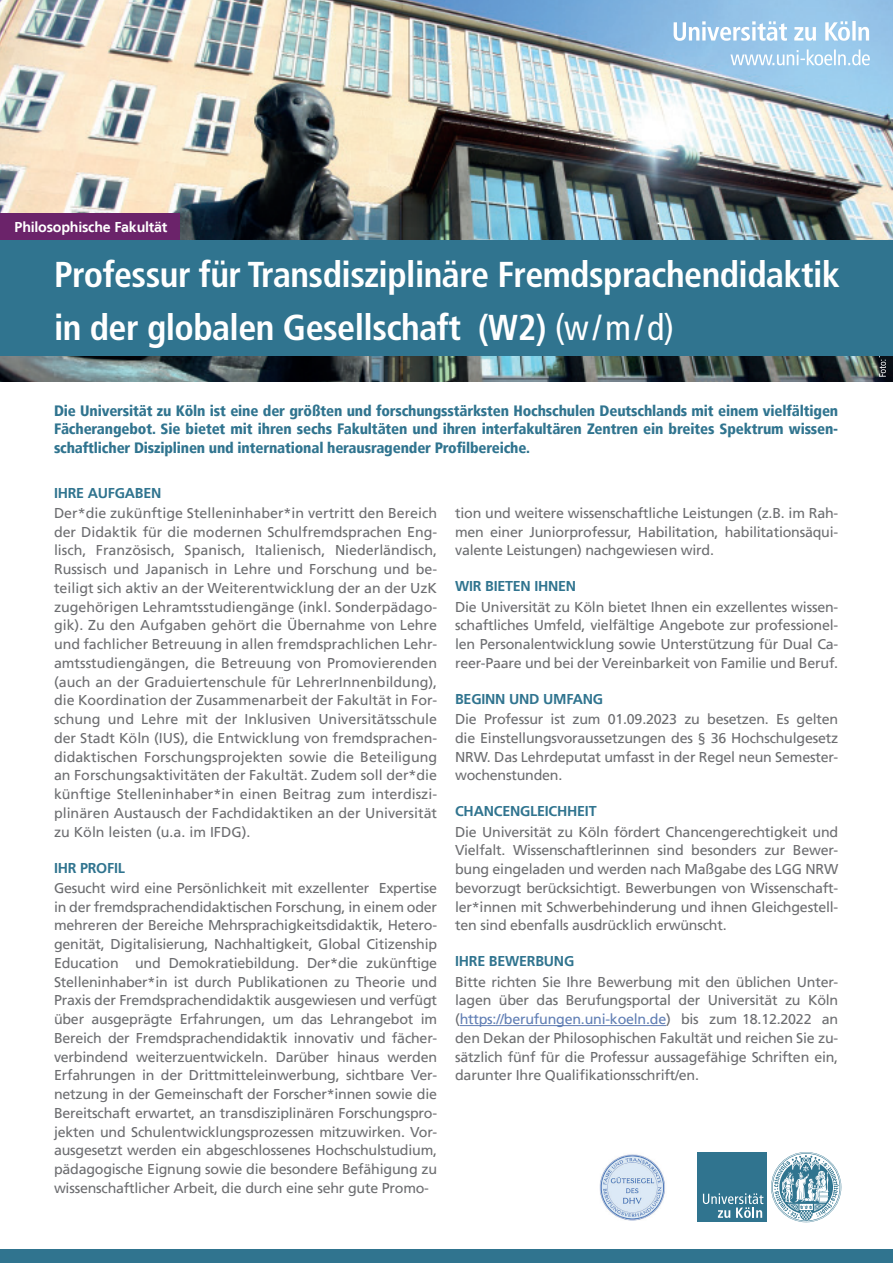
<style>
.page{position:relative;width:893px;height:1263px;background:#fff}
.page>*{position:absolute;margin:0;border:0;box-sizing:border-box;transform-origin:0 0}
.t1{font:700 condensed 36px "Frutiger LT Com";letter-spacing:-.015em;color:#fff}
.t2{font:900 condensed 15px/18.8px "Frutiger LT";letter-spacing:-.01em;color:#30748f;text-align:justify}
.t3{font:14.25px/18.8px "Frutiger LT";letter-spacing:-.015em;color:#6c6d70;text-align:justify}
.t4{font:700 14.25px "Frutiger LT";letter-spacing:-.015em;color:#30748f}
.t5{font:700 14.25px "Frutiger LT";letter-spacing:-.015em;color:#fff}
.s1{font-weight:400}
.s2{color:#607eb4}
</style>
<div class="page">
<img style="left:0;top:0;width:893px;height:382px">
<div style="left:0;top:1249px;width:893px;height:14px;background:#30748f"></div>
<svg style="left:730px;top:49px;width:140px;height:16px"></svg>
<svg style="left:674px;top:21px;width:195px;height:20px"></svg>
<div style="left:697px;top:1152px;width:70px;height:70px;background:#30748f"></div>
<svg style="left:703px;top:1193px;width:60px;height:25px"></svg>
<svg style="left:771px;top:1152px;width:70px;height:70px"></svg>
<svg style="left:878px;top:355px;width:8px;height:22px"></svg>
<img style="left:599px;top:1154px;width:66px;height:67px">
<div style="left:0;top:213px;width:180px;height:27px;background:#6b236a"></div>
<hr style="left:460px;top:1025px;width:206px;height:1px;background:#607eb4">
<div style="left:0;top:240px;width:893px;height:115px;background:#30748f"></div>
<p class="t5" style="left:15px;top:219px;width:154px">Philosophische Fakultät</p>
<p class="t1" style="left:54px;top:253px;width:788px">Professur für Transdisziplinäre Fremdsprachendidaktik</p>
<p class="t1" style="left:54px;top:305px;width:621px">in der globalen Gesellschaft (W2) <span class="s1">(w/m/d)</span></p>
<p class="t2" style="left:54px;top:401px;width:786px">Die Universität zu Köln ist eine der größten und forschungsstärksten Hochschulen Deutschlands mit einem vielfältigen Fächerangebot. Sie bietet mit ihren sechs Fakultäten und ihren interfakultären Zentren ein breites Spektrum wissen&shy;schaftlicher Disziplinen und international herausragender Profilbereiche.</p>
<p class="t4" style="left:54px;top:484px;width:109px">IHRE AUFGABEN</p>
<p class="t3" style="left:54px;top:504px;width:385px">Der*die zukünftige Stelleninhaber*in vertritt den Bereich der Didaktik fü r die modernen Schulfremdsprachen Eng&shy;lisch, Französisch, Spanisch, Italienisch, Niederländisch, Russisch und Japanisch in Lehre und Forschung und be&shy;teiligt sich aktiv an der Weiterentwicklung der an der UzK zugehörigen Lehramtsstudiengänge (inkl. Sonderpädago&shy;gik). Zu den Aufgaben gehört die Übernahme von Lehre und fachlicher Betreuung in allen fremdsprachlichen Lehr&shy;amtsstudiengängen, die Betreuung von Promovierenden (auch an der Graduiertenschule fü r LehrerInnenbildung), die Koordination der Zusammenarbeit der Fakultät in For&shy;schung und Lehre mit der Inklusiven Universitätsschule der Stadt Köln (IUS), die Entwicklung von fremdsprachen&shy;didaktischen Forschungsprojekten sowie die Beteiligung an Forschungsaktivitäten der Fakultät. Zudem soll der*die kü nftige Stelleninhaber*in einen Beitrag zum interdiszi&shy;plinären Austausch der Fachdidaktiken an der Universität zu Köln leisten (u.a. im IFDG).</p>
<p class="t4" style="left:54px;top:859px;width:72px">IHR PROFIL</p>
<p class="t3" style="left:54px;top:879px;width:385px">Gesucht wird eine Persönlichkeit mit exzellenter Expertise in der fremdsprachendidaktischen Forschung, in einem oder mehreren der Bereiche Mehrsprachigkeitsdidaktik, Hetero&shy;genität, Digitalisierung, Nachhaltigkeit, Global Citizenship Education und Demokratiebildung. Der*die zukünftige Stelleninhaber*in ist durch Publikationen zu Theorie und Praxis der Fremdsprachendidaktik ausgewiesen und verfügt ü ber ausgeprägte Erfahrungen, um das Lehrangebot im Bereich der Fremdsprachendidaktik innovativ und fächer&shy;verbindend weiterzuentwickeln. Darü ber hinaus werden Erfahrungen in der Drittmitteleinwerbung, sichtbare Ver&shy;netzung in der Gemeinschaft der Forscher*innen sowie die Bereitschaft erwartet, an transdisziplinären Forschungspro&shy;jekten und Schulentwicklungsprozessen mitzuwirken. Vor&shy;ausgesetzt werden ein abgeschlossenes Hochschulstudium, pädagogische Eignung sowie die besondere Befähigung zu wissenschaftlicher Arbeit, die durch eine sehr gute Promo-</p>
<p class="t3" style="left:455px;top:504px;width:385px">tion und weitere wissenschaftliche Leistungen (z.B. im Rah&shy;men einer Juniorprofessur, Habilitation, habilitationsäqui&shy;valente Leistungen) nachgewiesen wird.</p>
<p class="t4" style="left:455px;top:578px;width:123px">WIR BIETEN IHNEN</p>
<p class="t3" style="left:455px;top:597px;width:385px">Die Universität zu Köln bietet Ihnen ein exzellentes wissen&shy;schaftliches Umfeld, vielfältige Angebote zur professionel&shy;len Personalentwicklung sowie Unterstützung fü r Dual Ca&shy;reer-Paare und bei der Vereinbarkeit von Familie und Beruf.</p>
<p class="t4" style="left:455px;top:690px;width:150px">BEGINN UND UMFANG</p>
<p class="t3" style="left:455px;top:710px;width:385px">Die Professur ist zum 01.09.2023 zu besetzen. Es gelten die Einstellungsvoraussetzungen des § 36 Hochschulgesetz NRW. Das Lehrdeputat umfasst in der Regel neun Semester&shy;wochenstunden.</p>
<p class="t4" style="left:455px;top:803px;width:143px">CHANCENGLEICHHEIT</p>
<p class="t3" style="left:455px;top:822px;width:385px">Die Universität zu Köln fördert Chancengerechtigkeit und Vielfalt. Wissenschaftlerinnen sind besonders zur Bewer&shy;bung eingeladen und werden nach Maßgabe des LGG NRW bevorzugt berücksichtigt. Bewerbungen von Wissenschaft&shy;ler*innen mit Schwerbehinderung und ihnen Gleichgestell&shy;ten sind ebenfalls ausdrücklich erwü nscht.</p>
<p class="t4" style="left:455px;top:953px;width:121px">IHRE BEWERBUNG</p>
<p class="t3" style="left:455px;top:972px;width:385px">Bitte richten Sie Ihre Bewerbung mit den ü blichen Unter&shy;lagen ü ber das Berufungsportal der Universität zu Köln (<span class="s2">https://berufungen.uni-koeln.de</span>) bis zum 18.12.2022 an den Dekan der Philosophischen Fakultät und reichen Sie zu&shy;sätzlich fü nf fü r die Professur aussagefähige Schriften ein, darunter Ihre Qualifikationsschrift/en.</p>
</div>
